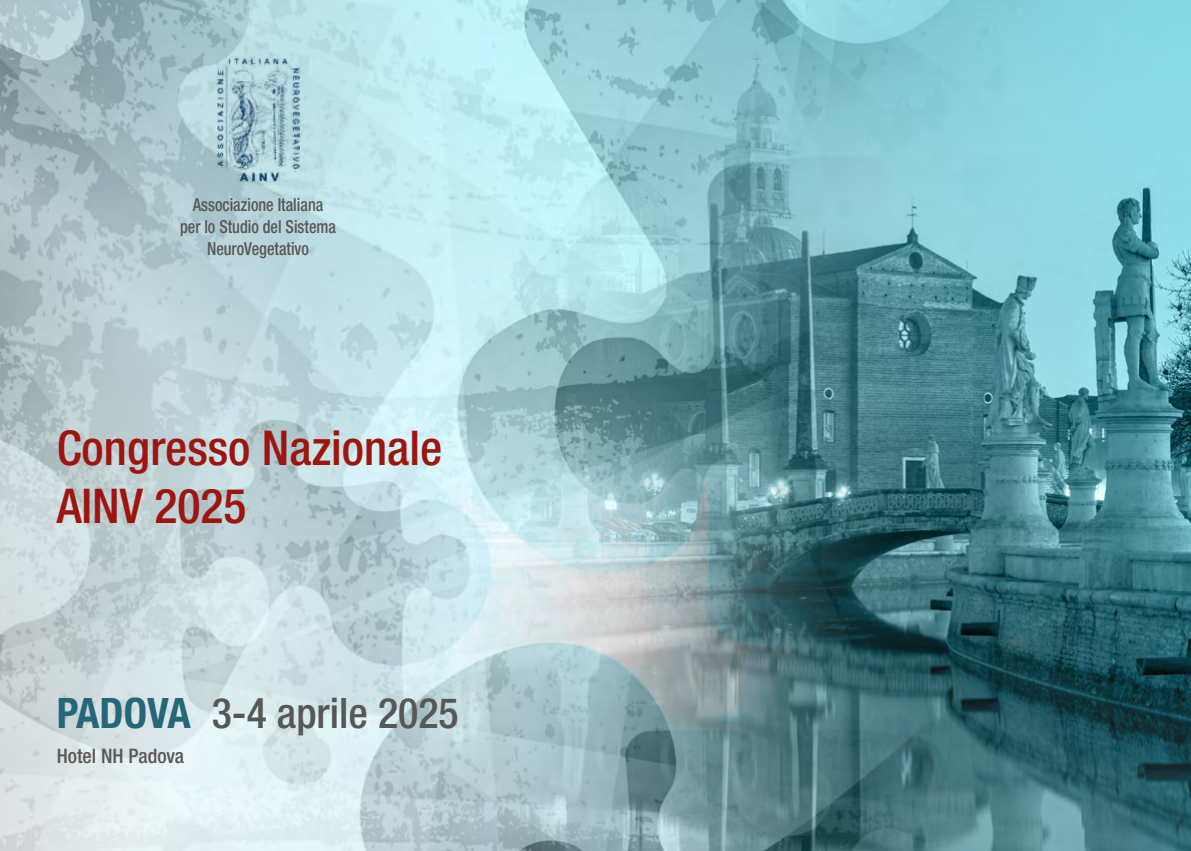
<style>
.page{position:relative;width:1191px;height:851px;background:#fff}
.page>*{position:absolute;margin:0;border:0;box-sizing:border-box;transform-origin:0 0}
.t1{font:500 condensed 48px/57.6px "Helvetica Neue LT Std";color:#9e1510}
.t2{font:500 condensed 42px "Helvetica Neue LT Std";color:#575756}
.t3{font:500 condensed 20px "Helvetica Neue LT Std";color:#575756}
.t4{font:500 condensed 18px/21.6px "Helvetica Neue LT Std";color:#575756;text-align:center;scale:.9 1}
.s1{font-weight:700;color:#236778}
</style>
<div class="page">
<img style="left:0;top:0;width:1191px;height:850px">
<img style="left:217px;top:57px;width:82px;height:125px">
<p class="t4" style="left:180px;top:194px;width:175px">Associazione Italiana<br>per lo Studio del Sistema<br>NeuroVegetativo</p>
<h1 class="t1" style="left:57px;top:419px;width:387px">Congresso Nazionale<br>AINV 2025</h1>
<h2 class="t2" style="left:57px;top:687px;width:403px"><span class="s1">PADOVA</span> 3-4 aprile 2025</h2>
<p class="t3" style="left:57px;top:744px;width:129px">Hotel NH Padova</p>
</div>
